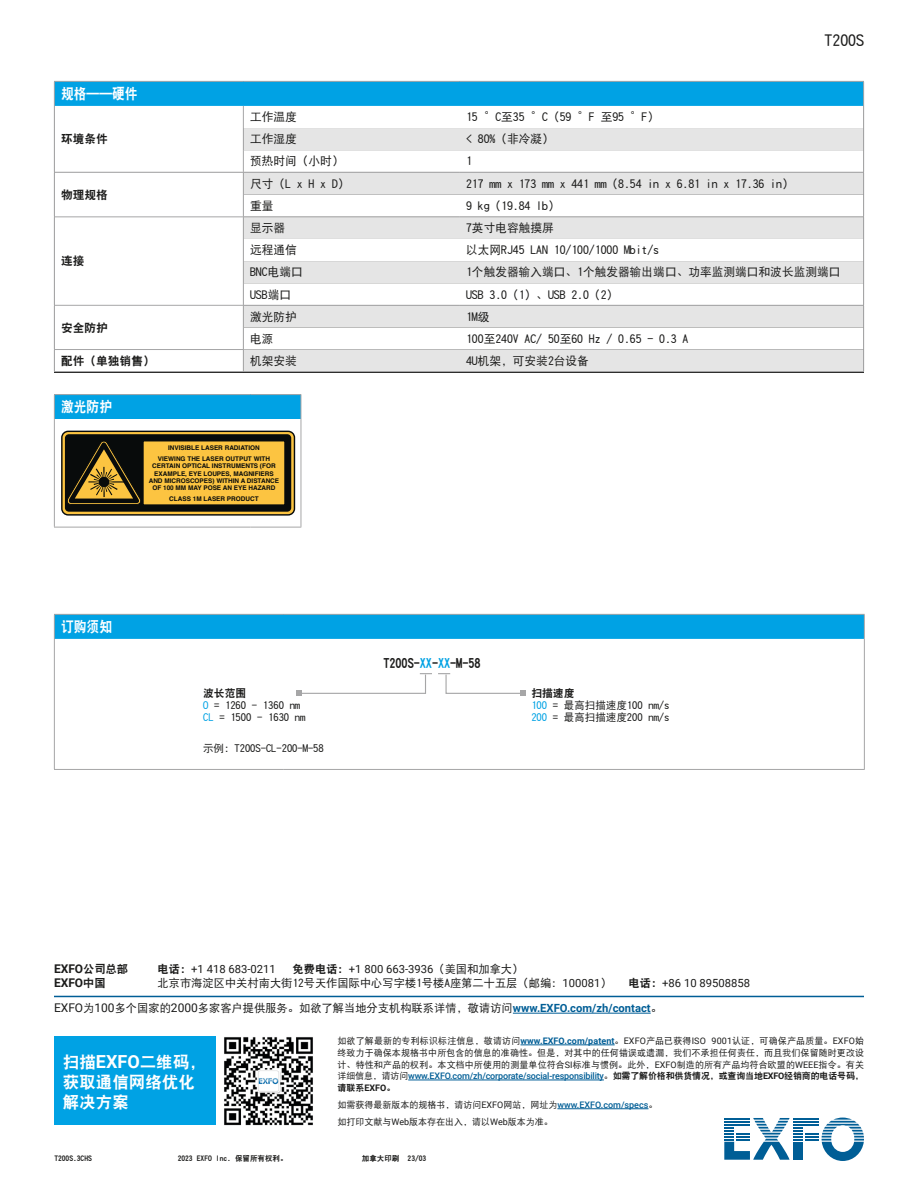
<style>
.page{position:relative;width:918px;height:1188px;background:#fff}
.page>*{position:absolute;margin:0;border:0;box-sizing:border-box;transform-origin:0 0}
.t1{font:16.5px/19.8px "DF Hei W9";color:#fff}
.t2{font:15.75px "DF Hei W5";color:#1b1b1a}
.Tableau_titre{font:15px "DF Hei W9";color:#fff;scale:.85 1}
.Ordering_titre_produ{font:13.5px "DF Hei W9";color:#1b1b1a;scale:.9 1}
.t3{font:700 12px "Roboto";color:#1b1b1a}
.Tableau_texte{font:11.7px "DF Hei W5";color:#1b1b1a}
.Tableau_texte-2{font:11.7px "DF Hei W9";color:#1b1b1a}
.t4{font:11.25px "DF Hei W5";color:#1b1b1a}
.t5{font:11.25px "Roboto";color:#1b1b1a}
.Ordering_sous-titre{font:10.8px "DF Hei W9";color:#1b1b1a}
.Ordering_texte{font:10.5px "DF Hei W5";color:#1b1b1a}
.t6{font:9px/11.7px "DF Hei W5";letter-spacing:.01em;color:#1b1b1a;text-align:justify}
.t7{font:500 9px "Roboto";letter-spacing:-.02em;color:#005e96}
.t8{font:9px "DF Hei W9";color:#1b1b1a}
.t9{font:7.5px "DF Hei W9";color:#1b1b1a}
.t10{font:700 6.45px/7.1px "Helvetica";color:#080b0b;text-align:center}
.s1{color:#00a2e4}
.s2{font-family:"DF Hei W9";font-weight:400;font-size:11.25px}
.s3{font-family:"DF Hei W9"}
.s4{font-family:"DF Hei W5"}
.s5{font-family:"Roboto"}
.s6{font-family:"Roboto";font-size:12px}
.s7{font-family:"Roboto";font-weight:700;color:#005e96}
.s8{font-family:"Roboto";font-weight:700;font-size:18px}
.s9{font-family:"DF Hei W5";font-weight:400;color:#1b1b1a}
.s10{font-family:"DF Hei W9";font-weight:400;color:#1b1b1a}
.s11{font-weight:700;color:#1b1b1a}
.s12{font-family:"Roboto";font-weight:700}
.s13{font-family:"Roboto";font-weight:500;color:#005e96}
</style>
<div class="page">
<svg style="left:724px;top:1118px;width:140px;height:43px"></svg>
<hr style="left:724px;top:1124px;width:26px;height:2px;background:#005e96">
<hr style="left:521px;top:1045px;width:94px;height:1px;background:#005e96">
<hr style="left:408px;top:1080px;width:196px;height:1px;background:#005e96">
<hr style="left:557px;top:1108px;width:91px;height:1px;background:#005e96">
<div style="left:54px;top:1037px;width:162px;height:88px;background:#00a2e4"></div>
<img style="left:224px;top:1037px;width:89px;height:89px">
<hr style="left:54px;top:996px;width:810px;height:1px;background:#005e96">
<hr style="left:513px;top:1013px;width:138px;height:1px;background:#005e96">
<div style="left:54px;top:614px;width:810px;height:25px;background:#00a2e4"></div>
<hr style="left:54px;top:614px;width:230px;height:1px;background:#a6a6a7">
<svg style="left:54px;top:615px;width:1px;height:24px"></svg>
<hr style="left:284px;top:614px;width:581px;height:1px;background:#a6a6a7">
<svg style="left:864px;top:615px;width:1px;height:24px"></svg>
<hr style="left:54px;top:639px;width:1px;height:130px;background:#a6a6a7">
<hr style="left:864px;top:639px;width:1px;height:130px;background:#a6a6a7">
<hr style="left:54px;top:769px;width:230px;height:1px;background:#a6a6a7">
<hr style="left:284px;top:769px;width:581px;height:1px;background:#a6a6a7">
<hr style="left:54px;top:394px;width:196px;height:1px;background:#a6a6a7">
<hr style="left:250px;top:394px;width:51px;height:1px;background:#a6a6a7">
<hr style="left:54px;top:527px;width:196px;height:1px;background:#a6a6a7">
<hr style="left:250px;top:527px;width:51px;height:1px;background:#a6a6a7">
<svg style="left:54px;top:395px;width:248px;height:132px"></svg>
<svg style="left:296px;top:673px;width:136px;height:23px"></svg>
<div style="left:54px;top:81px;width:810px;height:25px;background:#00a2e4"></div>
<svg style="left:244px;top:128px;width:619px;height:243px;fill:#e5e5e5"></svg>
<hr style="left:54px;top:81px;width:189px;height:1px;background:#a6a6a7">
<hr style="left:243px;top:81px;width:216px;height:1px;background:#a6a6a7">
<hr style="left:459px;top:81px;width:405px;height:1px;background:#a6a6a7">
<hr style="left:243px;top:172px;width:216px;height:1px;background:#a6a6a7">
<hr style="left:459px;top:172px;width:405px;height:1px;background:#a6a6a7">
<hr style="left:243px;top:216px;width:216px;height:1px;background:#a6a6a7">
<hr style="left:459px;top:216px;width:405px;height:1px;background:#a6a6a7">
<hr style="left:243px;top:305px;width:216px;height:1px;background:#a6a6a7">
<hr style="left:459px;top:305px;width:405px;height:1px;background:#a6a6a7">
<hr style="left:243px;top:371px;width:216px;height:1px;background:#a6a6a7">
<hr style="left:459px;top:371px;width:405px;height:1px;background:#a6a6a7">
<svg style="left:54px;top:82px;width:190px;height:289px"></svg>
<hr style="left:54px;top:371px;width:189px;height:1px;background:#a6a6a7">
<svg style="left:863px;top:82px;width:1px;height:289px"></svg>
<svg style="left:438px;top:673px;width:88px;height:23px"></svg>
<p class="Tableau_titre" style="left:61px;top:86px;width:91px">规格——硬件</p>
<p class="Tableau_texte-2" style="left:61px;top:133px;width:48px">环境条件</p>
<p class="Tableau_texte-2" style="left:61px;top:189px;width:48px">物理规格</p>
<p class="Tableau_texte-2" style="left:61px;top:255px;width:25px">连接</p>
<p class="Tableau_texte-2" style="left:61px;top:322px;width:48px">安全防护</p>
<p class="Tableau_texte" style="left:250px;top:111px;width:48px">工作温度</p>
<p class="Tableau_texte" style="left:466px;top:111px;width:195px">15 °C至35 °C（59 °F 至95 °F）</p>
<p class="Tableau_texte" style="left:250px;top:133px;width:48px">工作湿度</p>
<p class="Tableau_texte" style="left:466px;top:133px;width:89px">&lt; 80%（非冷凝）</p>
<p class="Tableau_texte" style="left:250px;top:155px;width:95px">预热时间（小时）</p>
<p class="Tableau_texte" style="left:466px;top:155px;width:7px">1</p>
<p class="Tableau_texte" style="left:250px;top:178px;width:101px">尺寸（L x H x D）</p>
<p class="Tableau_texte" style="left:466px;top:178px;width:329px">217 mm x 173 mm x 441 mm（8.54 in x 6.81 in x 17.36 in）</p>
<p class="Tableau_texte" style="left:250px;top:200px;width:25px">重量</p>
<p class="Tableau_texte" style="left:466px;top:200px;width:95px">9 kg（19.84 lb）</p>
<h2 class="t2" style="left:825px;top:33px;width:41px">T200S</h2>
<p class="Tableau_texte" style="left:250px;top:222px;width:37px">显示器</p>
<p class="Tableau_texte" style="left:466px;top:222px;width:89px">7英寸电容触摸屏</p>
<p class="Tableau_texte" style="left:250px;top:244px;width:48px">远程通信</p>
<p class="Tableau_texte" style="left:466px;top:244px;width:195px">以太网RJ45 LAN 10/100/1000 Mbit/s</p>
<p class="Tableau_texte" style="left:250px;top:266px;width:54px">BNC电端口</p>
<p class="Tableau_texte" style="left:466px;top:266px;width:376px">1个触发器输入端口、1个触发器输出端口、功率监测端口和波长监测端口</p>
<p class="Tableau_texte" style="left:250px;top:288px;width:42px">USB端口</p>
<p class="Tableau_texte" style="left:466px;top:288px;width:154px">USB 3.0（1）、USB 2.0（2）</p>
<p class="Tableau_texte" style="left:250px;top:311px;width:48px">激光防护</p>
<p class="Tableau_texte" style="left:466px;top:311px;width:25px">1M级</p>
<p class="Tableau_texte" style="left:250px;top:333px;width:25px">电源</p>
<p class="Tableau_texte" style="left:466px;top:333px;width:224px">100至240V AC/ 50至60 Hz / 0.65 - 0.3 A</p>
<p class="Tableau_texte-2" style="left:61px;top:355px;width:95px">配件（单独销售）</p>
<p class="Tableau_texte" style="left:250px;top:355px;width:48px">机架安装</p>
<p class="Tableau_texte" style="left:466px;top:355px;width:124px">4U机架，可安装2台设备</p>
<p class="Tableau_titre" style="left:61px;top:399px;width:61px">激光防护</p>
<p class="t10" style="left:158px;top:443px;width:114px;line-height:10.9px">INVISIBLE LASER RADIATION<br>VIEWING THE LASER OUTPUT WITH</p>
<p class="t10" style="left:149px;top:463px;width:132px">CERTAIN OPTICAL INSTRUMENTS (FOR EXAMPLE, EYE LOUPES, MAGNIFIERS AND MICROSCOPES) WITHIN A DISTANCE OF 100 MM MAY POSE AN EYE HAZARD</p>
<p class="t10" style="left:169px;top:495px;width:91px">CLASS 1M LASER PRODUCT</p>
<p class="Tableau_titre" style="left:61px;top:619px;width:61px">订购须知</p>
<p class="Ordering_sous-titre" style="left:203px;top:687px;width:45px">波长范围</p>
<p class="Ordering_texte" style="left:203px;top:700px;width:99px"><span class="s1">O</span> = 1260 - 1360 nm</p>
<p class="Ordering_texte" style="left:203px;top:712px;width:104px"><span class="s1">CL</span> = 1500 - 1630 nm</p>
<p class="Ordering_texte" style="left:203px;top:743px;width:122px">示例：T200S-CL-200-M-58</p>
<p class="Ordering_titre_produ" style="left:383px;top:657px;width:109px">T200S-<span class="s1">XX</span>-<span class="s1">XX</span>-M-58</p>
<p class="Ordering_sous-titre" style="left:531px;top:687px;width:45px">扫描速度</p>
<p class="Ordering_texte" style="left:531px;top:700px;width:140px"><span class="s1">100</span> = 最高扫描速度100 nm/s</p>
<p class="Ordering_texte" style="left:531px;top:712px;width:140px"><span class="s1">200</span> = 最高扫描速度200 nm/s</p>
<p class="t3" style="left:54px;top:960px;width:76px">EXFO<span class="s2">公司总部</span></p>
<p class="t5" style="left:158px;top:961px;width:120px"><span class="s3">电话：</span>+1 418 683-0211</p>
<p class="t5" style="left:293px;top:961px;width:232px"><span class="s3">免费电话：</span>+1 800 663-3936<span class="s4">（美国和加拿大）</span></p>
<p class="t3" style="left:54px;top:974px;width:53px">EXFO<span class="s2">中国</span></p>
<p class="t4" style="left:158px;top:977px;width:456px">北京市海淀区中关村南大街12号天作国际中心写字楼1号楼A座第二十五层（邮编：<span class="s5">100081</span>）</p>
<p class="t5" style="left:629px;top:975px;width:123px"><span class="s3">电话：</span>+86 10 89508858</p>
<p class="t4" style="left:54px;top:1003px;width:609px"><span class="s6">EXFO</span>为<span class="s6">100</span>多个国家的<span class="s6">2000</span>多家客户提供服务。如欲了解当地分支机构联系详情，敬请访问<span class="s7">www.EXFO.com/zh/contact</span>。</p>
<h1 class="t1" style="left:63px;top:1052px;width:144px">扫描<span class="s8">EXFO</span>二维码，获取通信网络优化解决方案</h1>
<p class="t6" style="left:338px;top:1035px;width:528px">如欲了解最新的专利标识标注信息，敬请访问<span class="s7">www.EXFO.com/patent</span>。<span class="s5">EXFO</span>产品已获得<span class="s5">ISO 9001</span>认证，可确保产品质量。<span class="s5">EXFO</span>始终致力于确保本规格书中所包含的信息的准确性。但是，对其中的任何错误或遗漏，我们不承担任何责任，而且我们保留随时更改设计、特性和产品的权利。本文档中所使用的测量单位符合<span class="s5">SI</span>标准与惯例。此外，<span class="s5">EXFO</span>制造的所有产品均符合欧盟的<span class="s5">WEEE</span>指令。有关</p>
<p class="t7" style="left:338px;top:1070px;width:528px"><span class="s9">详细信息，请访问</span>www.EXFO.com/zh/corporate/social-responsibility<span class="s9">。</span><span class="s10">如需了解价格和供货情况，或查询当地</span><span class="s11">EXFO</span><span class="s10">经销商的电话号码，</span></p>
<p class="t8" style="left:338px;top:1083px;width:59px">请联系<span class="s12">EXFO</span>。</p>
<p class="t6" style="left:338px;top:1096px;width:321px;line-height:17.1px">如需获得最新版本的规格书，请访问<span class="s5">EXFO</span>网站，网址为<span class="s13">www.EXFO.com/specs</span>。如打印文献与<span class="s5">Web</span>版本存在出入，请以<span class="s5">Web</span>版本为准。</p>
<p class="t9" style="left:54px;top:1154px;width:39px">T200S.3CHS</p>
<p class="t9" style="left:178px;top:1154px;width:111px">2023 EXFO Inc. 保留所有权利。</p>
<p class="t9" style="left:362px;top:1154px;width:66px">加拿大印刷 23/03</p>
</div>
